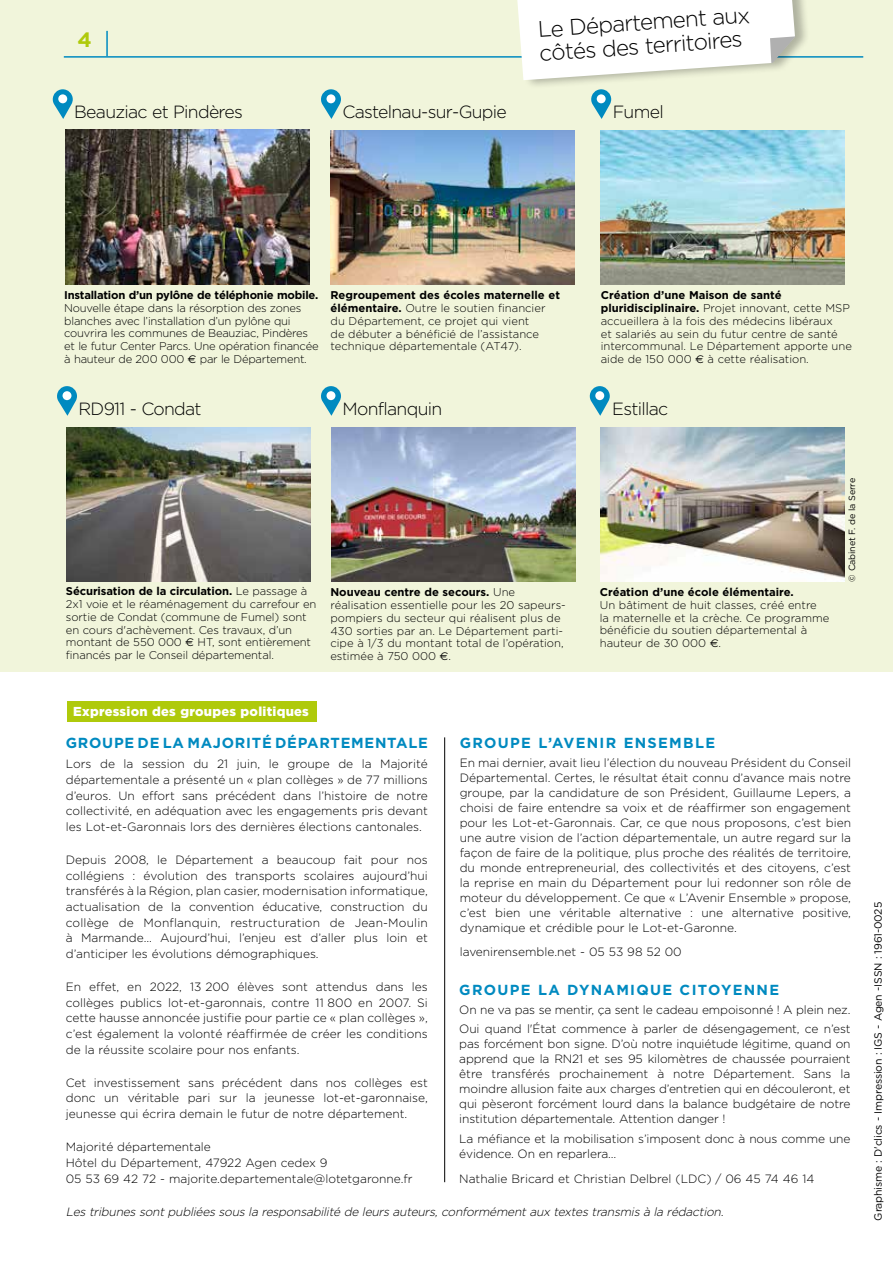
<style>
.page{position:relative;width:893px;height:1263px;background:#fff}
.page>*{position:absolute;margin:0;border:0;box-sizing:border-box;transform-origin:0 0}
.t1{font:300 22.5px/23.4px "Gotham HTF";color:#000}
.t2{font:700 20.7px "Gotham HTF";color:#afca0b}
.t3{font:300 17.7px "Gotham HTF";letter-spacing:-.04em;color:#000}
.t4{font:700 14.55px "Gotham HTF";letter-spacing:.09em;color:#008ac0}
.t5{font:700 14.55px "Gotham HTF";letter-spacing:.05em;color:#008ac0}
.t6{font:900 12.9px "Gotham HTF";letter-spacing:.02em;color:#fff}
.t7{font:300 12px/15.8px "Gotham HTF";color:#000;text-align:justify}
.t8{font:italic 300 12px "Gotham HTF";color:#000}
.t9{font:300 11.25px/12.8px "Gotham HTF";color:#000}
.t10{font:300 11.25px/12.8px "Gotham HTF";letter-spacing:-.02em;color:#000}
.t11{font:700 11.25px "Gotham HTF";letter-spacing:-.02em;color:#000}
.t12{font:700 11.25px "Gotham HTF";color:#000}
.t13{font:10.5px "Gotham HTF";letter-spacing:-.015em;color:#000}
.t14{font:9px "Gotham HTF";letter-spacing:-.015em;color:#000}
.s1{font-family:"Euro Sans";font-weight:400}
.s2{font-weight:700}
</style>
<div class="page">
<div style="left:0;top:0;width:893px;height:671px;background:#f1f5db"></div>
<hr style="left:64px;top:56px;width:799px;height:2px;background:#008ac0">
<hr style="left:106px;top:31px;width:2px;height:25px;background:#008ac0">
<svg style="left:321px;top:89px;width:20px;height:30px"></svg>
<div style="left:326px;top:94px;width:9px;height:9px;background:#fff;border-radius:50%"></div>
<svg style="left:591px;top:90px;width:20px;height:29px"></svg>
<div style="left:597px;top:94px;width:9px;height:9px;background:#fff;border-radius:50%"></div>
<svg style="left:53px;top:89px;width:20px;height:30px"></svg>
<div style="left:58px;top:94px;width:9px;height:9px;background:#fff;border-radius:50%"></div>
<svg style="left:321px;top:386px;width:20px;height:30px"></svg>
<div style="left:326px;top:391px;width:9px;height:9px;background:#fff;border-radius:50%"></div>
<svg style="left:590px;top:386px;width:20px;height:30px"></svg>
<div style="left:595px;top:391px;width:9px;height:9px;background:#fff;border-radius:50%"></div>
<svg style="left:57px;top:386px;width:20px;height:30px"></svg>
<div style="left:62px;top:391px;width:10px;height:9px;background:#fff;border-radius:50%"></div>
<div style="left:513px;top:0;width:297px;height:90px;background:#000;opacity:.27"></div>
<svg style="left:517px;top:0;width:278px;height:80px;background:#f8f9f6"></svg>
<hr style="left:444px;top:737px;width:1px;height:445px;background:#000">
<img style="left:331px;top:131px;width:243px;height:154px">
<img style="left:601px;top:131px;width:244px;height:154px">
<img style="left:65px;top:129px;width:244px;height:156px">
<img style="left:331px;top:427px;width:244px;height:155px">
<img style="left:601px;top:427px;width:244px;height:155px">
<img style="left:67px;top:427px;width:244px;height:155px">
<div style="left:67px;top:701px;width:249px;height:21px;background:#afca0b"></div>
<h2 class="t2" style="left:77px;top:28px;width:16px">4</h2>
<h1 class="t1" style="left:537px;top:18px;width:214px;rotate:-4deg">Le Département aux côtés des territoires</h1>
<h3 class="t3" style="left:74px;top:102px;width:170px">Beauziac et Pindères</h3>
<h3 class="t3" style="left:342px;top:102px;width:166px">Castelnau-sur-Gupie</h3>
<h3 class="t3" style="left:613px;top:102px;width:53px">Fumel</h3>
<p class="t11" style="left:64px;top:289px;width:255px">Installation d’un pylône de téléphonie mobile.</p>
<p class="t10" style="left:64px;top:301px;width:256px">Nouvelle étape dans la résorption des zones blanches avec l’installation d’un pylône qui couvrira les communes de Beauziac, Pindères et le futur Center Parcs. Une opération financée à hauteur de 200 000 <span class="s1">€</span> par le Département.</p>
<p class="t9" style="left:331px;top:289px;width:231px"><span class="s2">Regroupement des écoles maternelle et élémentaire.</span> Outre le soutien financier du Département, ce projet qui vient<br>de débuter a bénéficié de l’assistance technique départementale (AT47).</p>
<p class="t9" style="left:601px;top:289px;width:253px"><span class="s2">Création d’une Maison de santé pluridisciplinaire.</span> Projet innovant, cette MSP accueillera à la fois des médecins libéraux<br>et salariés au sein du futur centre de santé intercommunal. Le Département apporte une aide de 150 000 <span class="s1">€</span> à cette réalisation.</p>
<h3 class="t3" style="left:79px;top:399px;width:125px">RD911 - Condat</h3>
<h3 class="t3" style="left:342px;top:399px;width:101px">Monflanquin</h3>
<h3 class="t3" style="left:612px;top:399px;width:57px">Estillac</h3>
<p class="t9" style="left:66px;top:585px;width:252px"><span class="s2">Sécurisation de la circulation.</span> Le passage à 2x1 voie et le réaménagement du carrefour en sortie de Condat (commune de Fumel) sont en cours d'achèvement. Ces travaux, d’un montant de 550 000 <span class="s1">€</span> HT, sont entièrement financés par le Conseil départemental.</p>
<p class="t9" style="left:330px;top:586px;width:237px"><span class="s2">Nouveau centre de secours.</span> Une réalisation essentielle pour les 20 sapeurs&shy;pompiers du secteur qui réalisent plus de 430 sorties par an. Le Département parti&shy;cipe à 1/3 du montant total de l’opération, estimée à 750 000 <span class="s1">€</span>.</p>
<p class="t12" style="left:600px;top:586px;width:195px">Création d’une école élémentaire.</p>
<p class="t9" style="left:600px;top:598px;width:231px">Un bâtiment de huit classes, créé entre<br>la maternelle et la crèche. Ce programme bénéficie du soutien départemental à hauteur de 30 000 <span class="s1">€</span>.</p>
<p class="t6" style="left:73px;top:704px;width:237px">Expression des groupes politiques</p>
<p class="t14" style="left:847px;top:582px;width:105px;rotate:-90deg">© Cabinet F. de la Serre</p>
<p class="t5" style="left:66px;top:734px;width:364px">GROUPE DE LA MAJORITÉ DÉPARTEMENTALE</p>
<p class="t7" style="left:66px;top:756px;width:364px">Lors de la session du 21 juin, le groupe de la Majorité départementale a présenté un « plan collèges » de 77 millions d’euros. Un effort sans précédent dans l’histoire de notre collectivité, en adéquation avec les engagements pris devant les Lot-et-Garonnais lors des dernières élections cantonales.</p>
<p class="t7" style="left:66px;top:851px;width:364px">Depuis 2008, le Département a beaucoup fait pour nos collégiens : évolution des transports scolaires aujourd’hui transférés à la Région, plan casier, modernisation informatique, actualisation de la convention éducative, construction du collège de Monflanquin, restructuration de Jean-Moulin à Marmande… Aujourd’hui, l’enjeu est d’aller plus loin et d’anticiper les évolutions démographiques.</p>
<p class="t7" style="left:66px;top:979px;width:364px">En effet, en 2022, 13 200 élèves sont attendus dans les collèges publics lot-et-garonnais, contre 11 800 en 2007. Si cette hausse annoncée justifie pour partie ce « plan collèges », c’est également la volonté réaffirmée de créer les conditions de la réussite scolaire pour nos enfants.</p>
<p class="t7" style="left:66px;top:1074px;width:364px">Cet investissement sans précédent dans nos collèges est donc un véritable pari sur la jeunesse lot-et-garonnaise, jeunesse qui écrira demain le futur de notre département.</p>
<p class="t7" style="left:66px;top:1139px;width:348px;text-align:left">Majorité départementale<br>Hôtel du Département, 47922 Agen cedex 9<br>05 53 69 42 72 - majorite.departementale@lotetgaronne.fr</p>
<p class="t4" style="left:460px;top:734px;width:257px">GROUPE L’AVENIR ENSEMBLE</p>
<p class="t7" style="left:460px;top:755px;width:393px;line-height:15px">En mai dernier, avait lieu l’élection du nouveau Président du Conseil Départemental. Certes, le résultat était connu d’avance mais notre groupe, par la candidature de son Président, Guillaume Lepers, a choisi de faire entendre sa voix et de réaffirmer son engagement pour les Lot-et-Garonnais. Car, ce que nous proposons, c’est bien une autre vision de l’action départementale, un autre regard sur la façon de faire de la politique, plus proche des réalités de territoire, du monde entrepreneurial, des collectivités et des citoyens, c’est la reprise en main du Département pour lui redonner son rôle de moteur du développement. Ce que « L’Avenir Ensemble » propose, c’est bien une véritable alternative : une alternative positive, dynamique et crédible pour le Lot-et-Garonne.</p>
<p class="t7" style="left:460px;top:943px;width:224px">lavenirensemble.net - 05 53 98 52 00</p>
<p class="t4" style="left:459px;top:981px;width:321px">GROUPE LA DYNAMIQUE CITOYENNE</p>
<p class="t7" style="left:459px;top:1000px;width:393px;line-height:19.2px">On ne va pas se mentir, ça sent le cadeau empoisonné ! A plein nez.<br>Oui quand l'État commence à parler de désengagement, ce n’est</p>
<p class="t7" style="left:459px;top:1036px;width:393px;line-height:15px">pas forcément bon signe. D’où notre inquiétude légitime, quand on apprend que la RN21 et ses 95 kilomètres de chaussée pourraient être transférés prochainement à notre Département. Sans la moindre allusion faite aux charges d’entretien qui en découleront, et qui pèseront forcément lourd dans la balance budgétaire de notre institution départementale. Attention danger !</p>
<p class="t7" style="left:459px;top:1131px;width:393px;line-height:15px">La méfiance et la mobilisation s’imposent donc à nous comme une évidence. On en reparlera…</p>
<p class="t7" style="left:459px;top:1171px;width:357px">Nathalie Bricard et Christian Delbrel (LDC) / 06 45 74 46 14</p>
<p class="t8" style="left:66px;top:1205px;width:662px">Les tribunes sont publiées sous la responsabilité de leurs auteurs, conformément aux textes transmis à la rédaction.</p>
<p class="t13" style="left:872px;top:1220px;width:320px;rotate:-90deg">Graphisme : D'clics - Impression : IGS - Agen -ISSN : 1961-0025</p>
</div>
